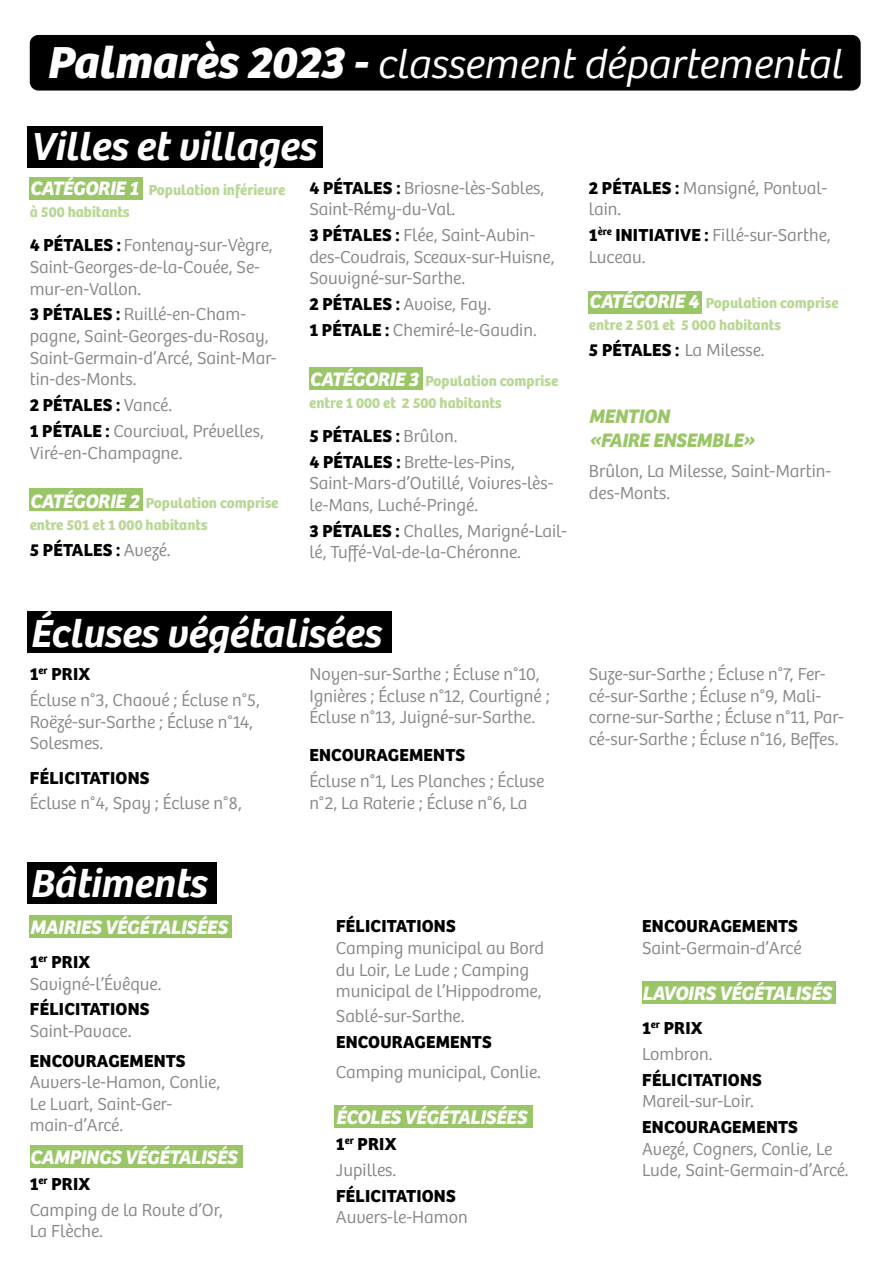
<style>
.page{position:relative;width:893px;height:1263px;background:#fff}
.page>*{position:absolute;margin:0;border:0;box-sizing:border-box;transform-origin:0 0}
.t1{font:italic 300 42px "Bree";color:#fff}
.t2{font:italic 600 40.5px "Bree";color:#fff}
.t3{font:italic 700 20.25px "Bree";letter-spacing:-.01em;color:#fff}
.t4{font:italic 700 20.25px/24.3px "Bree";letter-spacing:-.01em;color:#9ac667}
.t5{font:300 18px/21.6px "Bree";color:#878787}
.t6{font:700 18px "Bree";letter-spacing:.01em;color:#000}
.t7{font:700 15px/21.6px "Bree";color:#b9d795}
.s1{font-weight:700;font-size:46.5px}
.s2{font-style:italic;font-size:20.25px;color:#fff}
.s3{font-weight:700;color:#000}
.s4{font-weight:300;color:#878787}
</style>
<div class="page">
<div style="left:27px;top:127px;width:296px;height:41px;background:#000"></div>
<div style="left:27px;top:611px;width:364px;height:42px;background:#000"></div>
<div style="left:27px;top:862px;width:190px;height:42px;background:#000"></div>
<div style="left:30px;top:35px;width:831px;height:56px;background:#000;border-radius:9px"></div>
<div style="left:30px;top:177px;width:113px;height:23px;background:#9ac667"></div>
<div style="left:30px;top:915px;width:202px;height:23px;background:#9ac667"></div>
<div style="left:30px;top:1145px;width:212px;height:23px;background:#9ac667"></div>
<div style="left:334px;top:1104px;width:198px;height:23px;background:#9ac667"></div>
<div style="left:642px;top:981px;width:193px;height:23px;background:#9ac667"></div>
<div style="left:30px;top:488px;width:113px;height:23px;background:#9ac667"></div>
<div style="left:309px;top:367px;width:113px;height:22px;background:#9ac667"></div>
<div style="left:589px;top:291px;width:113px;height:23px;background:#9ac667"></div>
<h1 class="t1" style="left:46px;top:40px;width:798px"><span class="s1">Palmarès 2023 -</span> classement départemental</h1>
<h2 class="t2" style="left:30px;top:123px;width:287px">Villes et villages</h2>
<p class="t7" style="left:30px;top:178px;width:257px"><span class="s2">CATÉGORIE 1</span> Population inférieure à 500 habitants</p>
<p class="t5" style="left:30px;top:235px;width:245px"><span class="s3">4 PÉTALES :</span> Fontenay-sur-Vègre,<br>Saint-Georges-de-la-Couée, Se&shy;mur-en-Vallon.</p>
<p class="t5" style="left:30px;top:304px;width:248px"><span class="s3">3 PÉTALES :</span> Ruillé-en-Cham&shy;pagne, Saint-Georges-du-Rosay,<br>Saint-Germain-d’Arcé, Saint-Mar&shy;tin-des-Monts.</p>
<p class="t5" style="left:30px;top:392px;width:236px;line-height:25.8px"><span class="s3">2 PÉTALES :</span> Vancé.<br><span class="s3">1 PÉTALE :</span> Courcival, Prévelles,</p>
<p class="t5" style="left:30px;top:442px;width:154px">Viré-en-Champagne.</p>
<p class="t7" style="left:30px;top:491px;width:250px"><span class="s2">CATÉGORIE 2</span> Population comprise entre 501 et 1 000 habitants</p>
<p class="t6" style="left:30px;top:535px;width:142px">5 PÉTALES : <span class="s4">Avezé.</span></p>
<p class="t5" style="left:309px;top:177px;width:237px"><span class="s3">4 PÉTALES :</span> Briosne-lès-Sables,<br>Saint-Rémy-du-Val.</p>
<p class="t5" style="left:309px;top:225px;width:247px"><span class="s3">3 PÉTALES :</span> Flée, Saint-Aubin&shy;des-Coudrais, Sceaux-sur-Huisne,<br>Souvigné-sur-Sarthe.</p>
<p class="t5" style="left:309px;top:292px;width:229px;line-height:25.8px"><span class="s3">2 PÉTALES :</span> Avoise, Fay.<br><span class="s3">1 PÉTALE :</span> Chemiré-le-Gaudin.</p>
<p class="t7" style="left:309px;top:369px;width:250px"><span class="s2">CATÉGORIE 3</span> Population comprise entre 1 000 et 2 500 habitants</p>
<p class="t5" style="left:309px;top:423px;width:207px;line-height:25.8px"><span class="s3">5 PÉTALES :</span> Brûlon.<br><span class="s3">4 PÉTALES :</span> Brette-les-Pins,</p>
<p class="t5" style="left:309px;top:473px;width:246px">Saint-Mars-d’Outillé, Voivres-lès&shy;le-Mans, Luché-Pringé.</p>
<p class="t5" style="left:309px;top:520px;width:259px"><span class="s3">3 PÉTALES :</span> Challes, Marigné-Lail&shy;lé, Tuffé-Val-de-la-Chéronne.</p>
<h2 class="t2" style="left:30px;top:610px;width:352px">Écluses végétalisées</h2>
<p class="t5" style="left:30px;top:661px;width:232px;line-height:25.8px"><span class="s3">1</span><sup>er</sup> <span class="s3">PRIX<br></span>Écluse n°3, Chaoué ; Écluse n°5,</p>
<p class="t5" style="left:30px;top:711px;width:225px">Roëzé-sur-Sarthe ; Écluse n°14,<br>Solesmes.</p>
<p class="t6" style="left:30px;top:763px;width:121px">FÉLICITATIONS</p>
<p class="t5" style="left:30px;top:793px;width:214px">Écluse n°4, Spay ; Écluse n°8,</p>
<h2 class="t2" style="left:30px;top:860px;width:178px">Bâtiments</h2>
<p class="t3" style="left:30px;top:915px;width:199px">MAIRIES VÉGÉTALISÉES</p>
<p class="t5" style="left:30px;top:951px;width:133px"><span class="s3">1</span><sup>er</sup> <span class="s3">PRIX<br></span>Savigné-l’Évêque.</p>
<p class="t6" style="left:30px;top:995px;width:121px">FÉLICITATIONS</p>
<p class="t5" style="left:30px;top:1020px;width:103px">Saint-Pavace.</p>
<p class="t6" style="left:30px;top:1046px;width:157px">ENCOURAGEMENTS</p>
<p class="t5" style="left:30px;top:1072px;width:192px">Auvers-le-Hamon, Conlie,<br>Le Luart, Saint-Ger&shy;main-d’Arcé.</p>
<p class="t3" style="left:30px;top:1145px;width:209px">CAMPINGS VÉGÉTALISÉS</p>
<p class="t5" style="left:30px;top:1171px;width:195px;line-height:25.8px"><span class="s3">1</span><sup>er</sup> <span class="s3">PRIX<br></span>Camping de la Route d’Or,</p>
<p class="t5" style="left:30px;top:1221px;width:75px">La Flèche.</p>
<p class="t5" style="left:309px;top:664px;width:242px">Noyen-sur-Sarthe ; Écluse n°10,<br>Ignières ; Écluse n°12, Courtigné ;<br>Écluse n°13, Juigné-sur-Sarthe.</p>
<p class="t6" style="left:309px;top:741px;width:157px">ENCOURAGEMENTS</p>
<p class="t5" style="left:309px;top:771px;width:236px">Écluse n°1, Les Planches ; Écluse n°2, La Raterie ; Écluse n°6, La</p>
<p class="t6" style="left:336px;top:912px;width:121px">FÉLICITATIONS</p>
<p class="t5" style="left:336px;top:937px;width:210px">Camping municipal au Bord du Loir, Le Lude ; Camping municipal de l’Hippodrome,</p>
<p class="t5" style="left:336px;top:1006px;width:130px">Sablé-sur-Sarthe.</p>
<p class="t6" style="left:336px;top:1028px;width:157px">ENCOURAGEMENTS</p>
<p class="t5" style="left:336px;top:1061px;width:206px">Camping municipal, Conlie.</p>
<p class="t3" style="left:336px;top:1105px;width:192px">ÉCOLES VÉGÉTALISÉES</p>
<p class="t5" style="left:336px;top:1131px;width:62px;line-height:25.8px"><span class="s3">1</span><sup>er</sup> <span class="s3">PRIX<br></span>Jupilles.</p>
<p class="t6" style="left:336px;top:1181px;width:121px">FÉLICITATIONS</p>
<p class="t5" style="left:336px;top:1207px;width:133px">Auvers-le-Hamon</p>
<p class="t5" style="left:589px;top:177px;width:240px"><span class="s3">2 PÉTALES :</span> Mansigné, Pontval&shy;lain.</p>
<p class="t5" style="left:589px;top:225px;width:243px"><span class="s3">1</span><sup>ère</sup> <span class="s3">INITIATIVE :</span> Fillé-sur-Sarthe,<br>Luceau.</p>
<p class="t7" style="left:589px;top:291px;width:251px"><span class="s2">CATÉGORIE 4</span> Population comprise entre 2 501 et 5 000 habitants</p>
<p class="t5" style="left:589px;top:339px;width:177px"><span class="s3">5 PÉTALES :</span> La Milesse.</p>
<p class="t4" style="left:589px;top:404px;width:167px">MENTION<br>«FAIRE ENSEMBLE»</p>
<p class="t5" style="left:589px;top:461px;width:244px">Brûlon, La Milesse, Saint-Martin&shy;des-Monts.</p>
<p class="t5" style="left:589px;top:664px;width:256px">Suze-sur-Sarthe ; Écluse n°7, Fer&shy;cé-sur-Sarthe ; Écluse n°9, Mali&shy;corne-sur-Sarthe ; Écluse n°11, Par&shy;cé-sur-Sarthe ; Écluse n°16, Beffes.</p>
<p class="t6" style="left:642px;top:912px;width:157px">ENCOURAGEMENTS</p>
<p class="t5" style="left:642px;top:937px;width:161px">Saint-Germain-d’Arcé</p>
<p class="t3" style="left:642px;top:981px;width:191px">LAVOIRS VÉGÉTALISÉS</p>
<p class="t5" style="left:642px;top:1015px;width:72px;line-height:25.8px"><span class="s3">1</span><sup>er</sup> <span class="s3">PRIX<br></span>Lombron.</p>
<p class="t6" style="left:642px;top:1065px;width:121px">FÉLICITATIONS</p>
<p class="t5" style="left:642px;top:1091px;width:113px">Mareil-sur-Loir.</p>
<p class="t6" style="left:642px;top:1113px;width:157px">ENCOURAGEMENTS</p>
<p class="t5" style="left:642px;top:1138px;width:208px">Avezé, Cogners, Conlie, Le<br>Lude, Saint-Germain-d’Arcé.</p>
</div>
